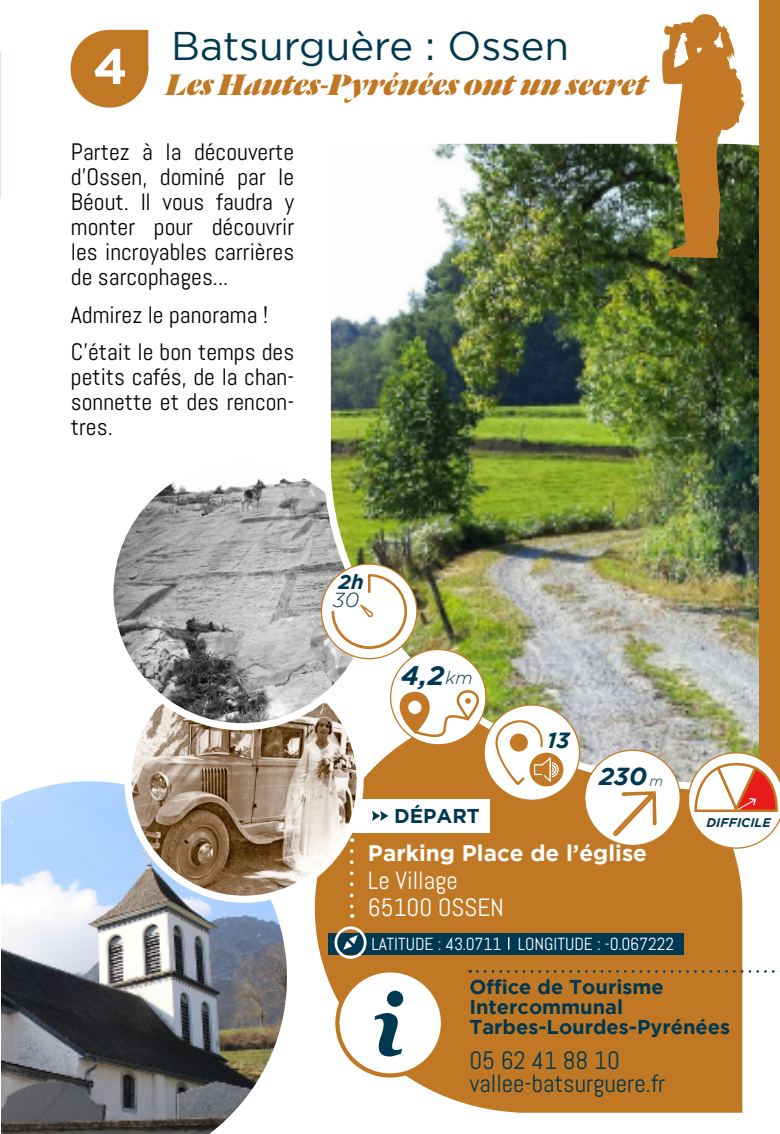
<style>
.page{position:relative;width:780px;height:1134px;background:#fff}
.page>*{position:absolute;margin:0;border:0;box-sizing:border-box;transform-origin:0 0}
.t1{font:700 50px "Gotham";color:#fff}
.t2{font:40px "Gotham";color:#003851}
.t3{font:italic 900 32.5px "Dala Floda";color:#c17824}
.t4{font:italic 700 27px "Gotham";color:#003852}
.t5{font:25px/22.5px "Abel";color:#003851}
.t6{font:25px/27.5px "Abel";color:#fff}
.t7{font:italic 700 24.5px "Gotham";color:#003852}
.t8{font:23.75px/25px "Abel";color:#000;text-align:justify}
.t9{font:700 22.5px "Gotham";color:#fff}
.t10{font:italic 700 22px "Gotham";color:#003852}
.t11{font:italic 700 20.25px "Gotham";color:#003852}
.t12{font:italic 300 20.25px "Gotham";color:#003852}
.t13{font:700 20px/20px "Gotham";color:#003851}
.t14{font:17.5px "Abel";color:#fff}
.t15{font:italic 700 12.5px "Gotham";color:#003851}
.s1{font-weight:300;font-size:18px}
.s2{font-weight:300;font-size:14.25px}
</style>
<div class="page">
<img style="left:1px;top:781px;width:286px;height:353px">
<svg style="left:315px;top:794px;width:427px;height:319px;background:#c58234"></svg>
<svg style="left:477px;top:970px;width:303px;height:3px"></svg>
<div style="left:284px;top:799px;width:205px;height:34px;background:#fff"></div>
<svg style="left:372px;top:811px;width:16px;height:10px"></svg>
<svg style="left:350px;top:896px;width:3px;height:22px"></svg>
<div style="left:337px;top:970px;width:106px;height:105px;background:#fff;border-radius:50%"></div>
<div style="left:335px;top:968px;width:110px;height:109px;border:4px solid #c17824;border-radius:50%"></div>
<svg style="left:375px;top:1013px;width:27px;height:44px"></svg>
<div style="left:387px;top:991px;width:16px;height:16px;background:#003851;border-radius:50%"></div>
<img style="left:128px;top:727px;width:232px;height:169px">
<div style="left:70px;top:30px;width:78px;height:78px;background:#c17824;border-radius:50%"></div>
<svg style="left:115px;top:30px;width:33px;height:33px"></svg>
<img style="left:114px;top:478px;width:206px;height:249px">
<img style="left:320px;top:143px;width:439px;height:651px">
<div style="left:759px;top:0;width:21px;height:801px;background:#c17824"></div>
<svg style="left:661px;top:14px;width:83px;height:244px"></svg>
<div style="left:390px;top:649px;width:96px;height:96px;background:#fff;border-radius:50%"></div>
<svg style="left:399px;top:690px;width:80px;height:52px"></svg>
<div style="left:484px;top:705px;width:95px;height:95px;background:#fff;border-radius:50%"></div>
<div style="left:529px;top:753px;width:34px;height:33px;background:#c27824;border-radius:50%"></div>
<svg style="left:494px;top:715px;width:65px;height:71px"></svg>
<div style="left:584px;top:750px;width:96px;height:95px;background:#fff;border-radius:50%"></div>
<svg style="left:613px;top:791px;width:43px;height:46px"></svg>
<svg style="left:321px;top:564px;width:96px;height:95px"></svg>
<svg style="left:331px;top:574px;width:76px;height:75px"></svg>
<svg style="left:687px;top:752px;width:93px;height:97px"></svg>
<div style="left:327px;top:933px;width:356px;height:21px;background:#003851"></div>
<svg style="left:334px;top:926px;width:32px;height:33px"></svg>
<svg style="left:508px;top:937px;width:1px;height:12px"></svg>
<h1 class="t1" style="left:93px;top:37px;width:36px">4</h1>
<h2 class="t2" style="left:171px;top:24px;width:399px">Batsurguère : Ossen</h2>
<h3 class="t3" style="left:166px;top:62px;width:483px">Les Hautes-Pyrénées ont un secret</h3>
<p class="t8" style="left:71px;top:139px;width:225px">Partez à la découverte d’Ossen, dominé par le Béout. Il vous faudra y monter pour découvrir les incroyables carrières de sarcophages...</p>
<p class="t8" style="left:71px;top:296px;width:225px;line-height:37.5px">Admirez le panorama !<br>C’était le bon temps des</p>
<p class="t8" style="left:71px;top:364px;width:225px">petits cafés, de la chan&shy;sonnette et des rencon&shy;tres.</p>
<p class="t11" style="left:338px;top:570px;width:27px">2h</p>
<p class="t12" style="left:332px;top:589px;width:28px">30</p>
<p class="t4" style="left:401px;top:660px;width:73px">4,2<span class="s1">km</span></p>
<p class="t13" style="left:394px;top:805px;width:87px">DÉPART</p>
<p class="t10" style="left:547px;top:727px;width:24px">13</p>
<p class="t7" style="left:599px;top:762px;width:65px">230 <span class="s2">m</span></p>
<p class="t9" style="left:368px;top:840px;width:280px">Parking Place de l’église</p>
<p class="t6" style="left:368px;top:866px;width:138px">Le Village<br>65100 OSSEN</p>
<p class="t14" style="left:371px;top:932px;width:304px">LATITUDE : 43.0711 LONGITUDE : -0.067222</p>
<p class="t15" style="left:706px;top:815px;width:66px">DIFFICILE</p>
<p class="t13" style="left:469px;top:977px;width:262px">Office de Tourisme<br>Intercommunal<br>Tarbes-Lourdes-Pyrénées</p>
<p class="t5" style="left:469px;top:1049px;width:197px">05 62 41 88 10 vallee-batsurguere.fr</p>
</div>
